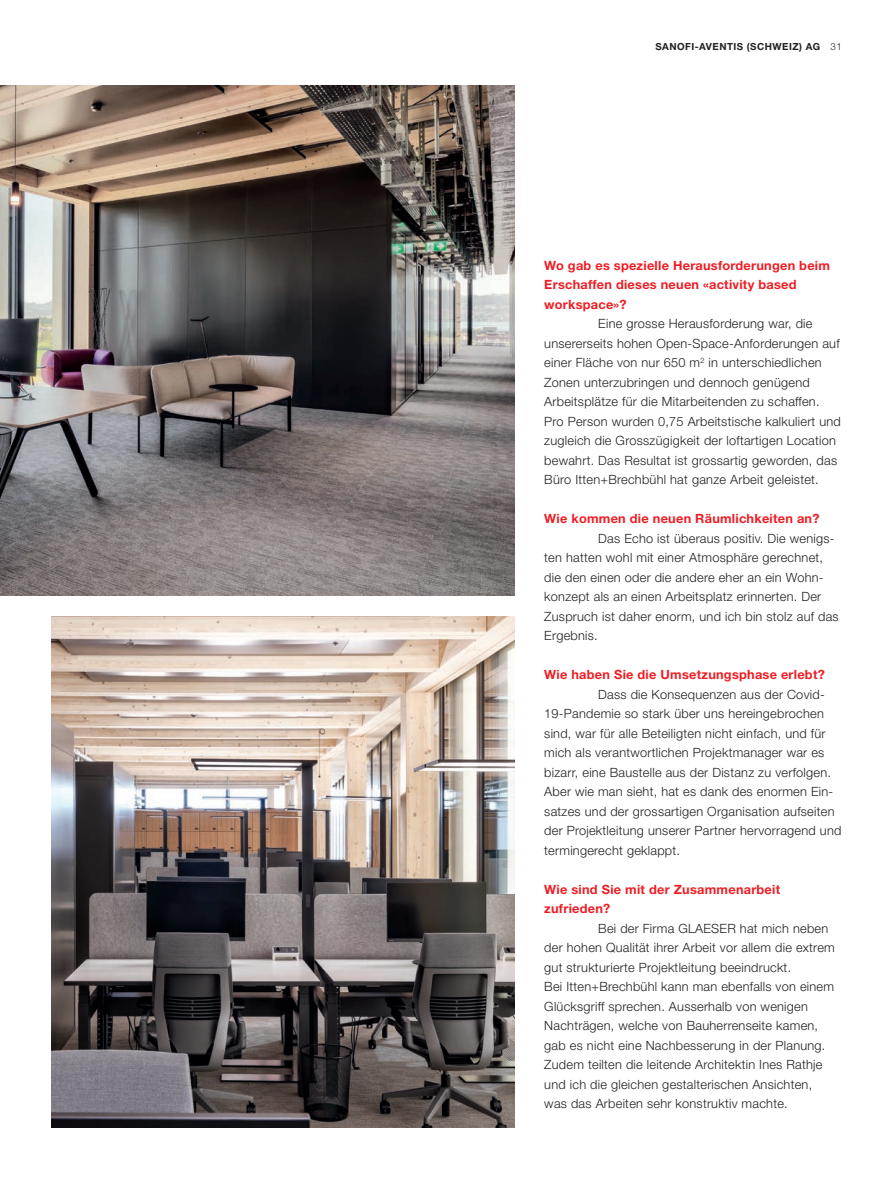
<style>
.page{position:relative;width:893px;height:1191px;background:#fff}
.page>*{position:absolute;margin:0;border:0;box-sizing:border-box;transform-origin:0 0}
.t1{font:300 12.75px/19.5px "Helvetica Neue";letter-spacing:.02em;color:#231f20}
.t2{font:700 12.75px/19.5px "Helvetica Neue";letter-spacing:.02em;color:#ee1d23}
.t3{font:700 9.75px "Helvetica Neue";letter-spacing:.05em;color:#231f20}
.s1{font-weight:300}
</style>
<div class="page">
<img style="left:0;top:85px;width:514px;height:510px">
<img style="left:51px;top:617px;width:464px;height:510px">
<p class="t3" style="left:655px;top:41px;width:188px">SANOFI-AVENTIS (SCHWEIZ) AG <span class="s1">31</span></p>
<p class="t2" style="left:544px;top:255px;width:287px">Wo gab es spezielle Herausforderungen beim<br>Erschaffen dieses neuen «activity based workspace»?</p>
<p class="t1" style="left:544px;top:313px;width:298px;text-indent:54px">Eine grosse Herausforderung war, die unsererseits hohen Open-Space-Anforderungen auf einer Fläche von nur 650 m<sup>2</sup> in unterschiedlichen Zonen unterzubringen und dennoch genügend Arbeitsplätze für die Mitarbeitenden zu schaffen.<br>Pro Person wurden 0,75 Arbeitstische kalkuliert und zugleich die Grosszügigkeit der loftartigen Location bewahrt. Das Resultat ist grossartig geworden, das Büro Itten+Brechbühl hat ganze Arbeit geleistet.</p>
<p class="t2" style="left:544px;top:508px;width:277px">Wie kommen die neuen Räumlichkeiten an?</p>
<p class="t1" style="left:544px;top:528px;width:296px;text-indent:54px">Das Echo ist überaus positiv. Die wenigs&shy;ten hatten wohl mit einer Atmosphäre gerechnet, die den einen oder die andere eher an ein Wohn&shy;konzept als an einen Arbeitsplatz erinnerten. Der Zuspruch ist daher enorm, und ich bin stolz auf das Ergebnis.</p>
<p class="t2" style="left:544px;top:664px;width:282px">Wie haben Sie die Umsetzungsphase erlebt?</p>
<p class="t1" style="left:544px;top:684px;width:299px;text-indent:54px">Dass die Konsequenzen aus der Covid-19-Pandemie so stark über uns hereingebrochen sind, war für alle Beteiligten nicht einfach, und für mich als verantwortlichen Projektmanager war es bizarr, eine Baustelle aus der Distanz zu verfolgen.<br>Aber wie man sieht, hat es dank des enormen Ein&shy;satzes und der grossartigen Organisation aufseiten der Projektleitung unserer Partner hervorragend und termingerecht geklappt.</p>
<p class="t2" style="left:544px;top:879px;width:237px">Wie sind Sie mit der Zusammenarbeit zufrieden?</p>
<p class="t1" style="left:544px;top:918px;width:292px;text-indent:54px">Bei der Firma GLAESER hat mich neben der hohen Qualität ihrer Arbeit vor allem die extrem gut strukturierte Projektleitung beeindruckt.<br>Bei Itten+Brechbühl kann man ebenfalls von einem Glücksgriff sprechen. Ausserhalb von wenigen Nachträgen, welche von Bauherrenseite kamen, gab es nicht eine Nachbesserung in der Planung.<br>Zudem teilten die leitende Architektin Ines Rathje und ich die gleichen gestalterischen Ansichten, was das Arbeiten sehr konstruktiv machte.</p>
</div>
